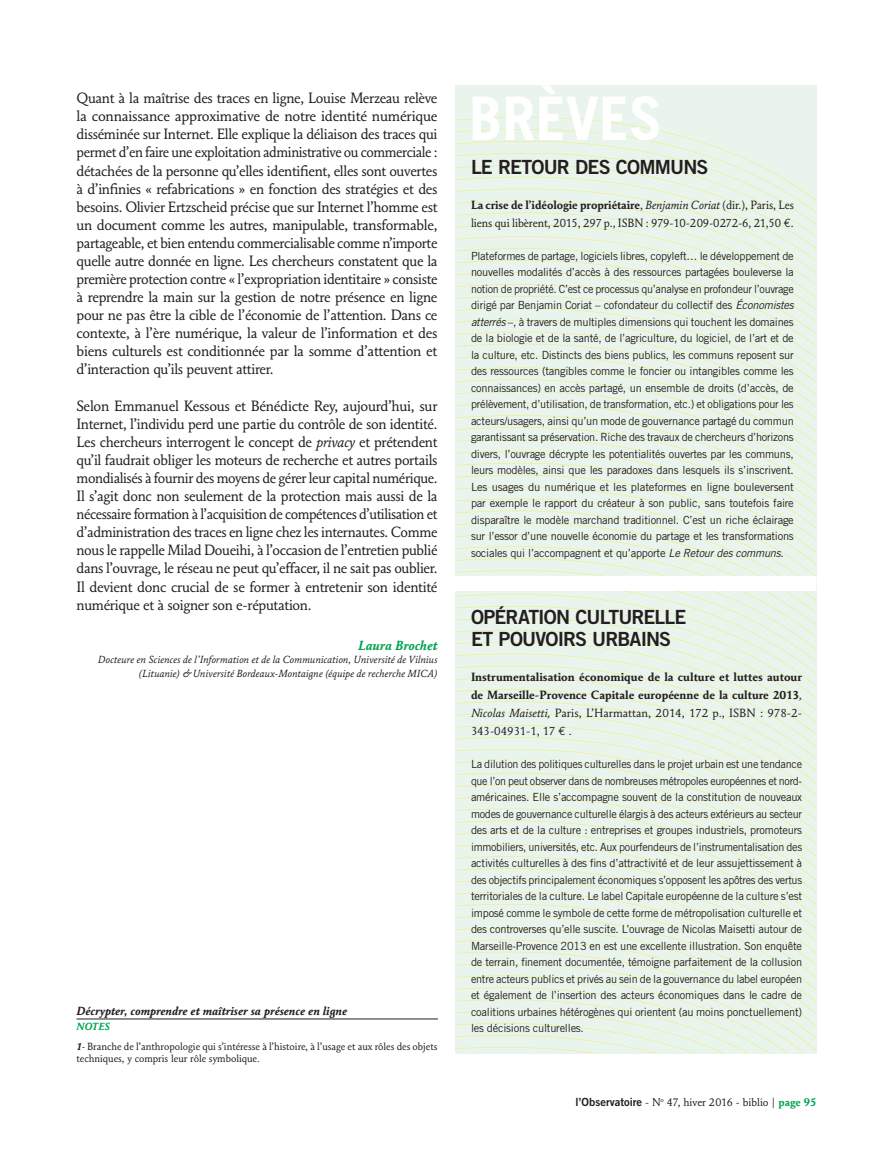
<style>
.page{position:relative;width:893px;height:1149px;background:#fff}
.page>*{position:absolute;margin:0;border:0;box-sizing:border-box;transform-origin:0 0}
.t1{font:700 60px "Trade Gothic";color:#fff}
.t2{font:19.5px/22.5px "Trade Gothic Bold Two";letter-spacing:-.045em;color:#231f20}
.t3{font:15px/18px "Maxime";letter-spacing:-.02em;color:#231f20;text-align:justify}
.t4{font:italic 700 13.5px "Maxime";color:#00a54f}
.t5{font:700 12px/18px "Maxime";color:#231f20;text-align:justify}
.t6{font:12px/18px "Maxime";letter-spacing:-.005em;color:#231f20}
.t7{font:italic 700 12px "Maxime";color:#231f20}
.t8{font:11.25px/16.5px "Trade Gothic";letter-spacing:-.02em;color:#231f20;text-align:justify}
.t9{font:11.25px/16.5px "Trade Gothic";letter-spacing:-.02em;color:#231f20;text-align:justify;scale:.96 1}
.t10{font:11.25px "Maxime";color:#231f20}
.t11{font:10.5px/13.5px "Maxime Italic Osf";letter-spacing:.005em;color:#231f20;text-align:right}
.t12{font:10.5px/12px "Maxime";color:#231f20}
.t13{font:italic 700 10.5px "Maxime";color:#00a54f}
.s1{font-style:italic}
.s2{font-weight:700;font-style:italic}
.s3{font-weight:700}
.s4{font-family:"Euro Mono"}
.s5{font-weight:400;font-style:italic}
.s6{font-weight:400}
.s7{font-family:"Euro Mono";font-weight:400}
.s8{font-family:"Trade Gothic Bold Two"}
.s9{font-weight:700;color:#00a54f}
</style>
<div class="page">
<div style="left:455px;top:85px;width:361px;height:967px;background:#e9f5ec"></div>
<svg style="left:455px;top:117px;width:361px;height:935px"></svg>
<div style="left:455px;top:575px;width:361px;height:15px;background:#fff"></div>
<hr style="left:77px;top:1018px;width:361px;height:1px;background:#231f20">
<p class="t3" style="left:77px;top:90px;width:362px">Quant à la maîtrise des traces en ligne, Louise Merzeau relève la connaissance approximative de notre identité numérique disséminée sur Internet. Elle explique la déliaison des traces qui permet d’en faire une exploitation administrative ou commerciale : détachées de la personne qu’elles identifient, elles sont ouvertes à d’infinies « refabrications » en fonction des stratégies et des besoins. Olivier Ertzscheid précise que sur Internet l’homme est un document comme les autres, manipulable, transformable, partageable, et bien entendu commercialisable comme n’importe quelle autre donnée en ligne. Les chercheurs constatent que la première protection contre « l’expropriation identitaire » consiste à reprendre la main sur la gestion de notre présence en ligne pour ne pas être la cible de l’économie de l’attention. Dans ce contexte, à l’ère numérique, la valeur de l’information et des biens culturels est conditionnée par la somme d’attention et d’interaction qu’ils peuvent attirer.</p>
<p class="t3" style="left:77px;top:398px;width:362px">Selon Emmanuel Kessous et Bénédicte Rey, aujourd’hui, sur Internet, l’individu perd une partie du contrôle de son identité.<br>Les chercheurs interrogent le concept de <span class="s1">privacy</span> et prétendent qu’il faudrait obliger les moteurs de recherche et autres portails mondialisés à fournir des moyens de gérer leur capital numérique.<br>Il s’agit donc non seulement de la protection mais aussi de la nécessaire formation à l’acquisition de compétences d’utilisation et d’administration des traces en ligne chez les internautes. Comme nous le rappelle Milad Doueihi, à l’occasion de l’entretien publié dans l’ouvrage, le réseau ne peut qu’effacer, il ne sait pas oublier.<br>Il devient donc crucial de se former à entretenir son identité numérique et à soigner son e-réputation.</p>
<p class="t4" style="left:358px;top:639px;width:81px">Laura Brochet</p>
<p class="t11" style="left:98px;top:654px;width:341px">Docteure en Sciences de l’Information et de la Communication, Université de Vilnius (Lituanie) &amp; Université Bordeaux-Montaigne (équipe de recherche MICA)</p>
<p class="t7" style="left:77px;top:1005px;width:272px">Décrypter, comprendre et maîtriser sa présence en ligne</p>
<p class="t13" style="left:77px;top:1021px;width:35px">NOTES</p>
<p class="t12" style="left:77px;top:1040px;width:362px"><span class="s2">1</span>- Branche de l’anthropologie qui s’intéresse à l’histoire, à l’usage et aux rôles des objets techniques, y compris leur rôle symbolique.</p>
<h1 class="t1" style="left:469px;top:96px;width:195px">BRÈVES</h1>
<h2 class="t2" style="left:471px;top:157px;width:239px">LE RETOUR DES COMMUNS</h2>
<p class="t6" style="left:471px;top:197px;width:324px"><span class="s3">La crise de l’idéologie propriétaire</span>, <span class="s1">Benjamin Coriat</span> (dir.), Paris, Les liens qui libèrent, 2015, 297 p., ISBN : 979-10-209-0272-6, 21,50 <span class="s4">€</span>.</p>
<p class="t8" style="left:471px;top:248px;width:324px">Plateformes de partage, logiciels libres, copyleft… le développement de nouvelles modalités d’accès à des ressources partagées bouleverse la notion de propriété. C’est ce processus qu’analyse en profondeur l’ouvrage dirigé par Benjamin Coriat – cofondateur du collectif des <span class="s1">Économistes atterrés</span> –, à travers de multiples dimensions qui touchent les domaines de la biologie et de la santé, de l’agriculture, du logiciel, de l’art et de la culture, etc. Distincts des biens publics, les communs reposent sur des ressources (tangibles comme le foncier ou intangibles comme les connaissances) en accès partagé, un ensemble de droits (d’accès, de prélèvement, d’utilisation, de transformation, etc.) et obligations pour les acteurs/usagers, ainsi qu’un mode de gouvernance partagé du commun garantissant sa préservation. Riche des travaux de chercheurs d’horizons divers, l’ouvrage décrypte les potentialités ouvertes par les communs, leurs modèles, ainsi que les paradoxes dans lesquels ils s’inscrivent.<br>Les usages du numérique et les plateformes en ligne bouleversent par exemple le rapport du créateur à son public, sans toutefois faire disparaître le modèle marchand traditionnel. C’est un riche éclairage sur l’essor d’une nouvelle économie du partage et les transformations sociales qui l’accompagnent et qu’apporte <span class="s1">Le Retour des communs</span>.</p>
<h2 class="t2" style="left:471px;top:607px;width:217px">OPÉRATION CULTURELLE<br>ET POUVOIRS URBAINS</h2>
<p class="t5" style="left:471px;top:668px;width:333px">Instrumentalisation économique de la culture et luttes autour de Marseille-Provence Capitale européenne de la culture 2013<span class="s5">, Nicolas Maisetti,</span> <span class="s6">Paris, L’Harmattan, 2014, 172 p., ISBN : 978-2- 343-04931-1, 17</span> <span class="s7">€</span> <span class="s6">.</span></p>
<p class="t9" style="left:471px;top:756px;width:346px">La dilution des politiques culturelles dans le projet urbain est une tendance que l’on peut observer dans de nombreuses métropoles européennes et nord&shy;américaines. Elle s’accompagne souvent de la constitution de nouveaux modes de gouvernance culturelle élargis à des acteurs extérieurs au secteur des arts et de la culture : entreprises et groupes industriels, promoteurs immobiliers, universités, etc. Aux pourfendeurs de l’instrumentalisation des activités culturelles à des fins d’attractivité et de leur assujettissement à des objectifs principalement économiques s’opposent les apôtres des vertus territoriales de la culture. Le label Capitale européenne de la culture s’est imposé comme le symbole de cette forme de métropolisation culturelle et des controverses qu’elle suscite. L’ouvrage de Nicolas Maisetti autour de Marseille-Provence 2013 en est une excellente illustration. Son enquête de terrain, finement documentée, témoigne parfaitement de la collusion entre acteurs publics et privés au sein de la gouvernance du label européen et également de l’insertion des acteurs économiques dans le cadre de coalitions urbaines hétérogènes qui orientent (au moins ponctuellement) les décisions culturelles.</p>
<p class="t10" style="left:575px;top:1097px;width:243px"><span class="s8">l’Observatoire</span> - N<sup>o</sup> 47, hiver 2016 - biblio | <span class="s9">page 95</span></p>
</div>
